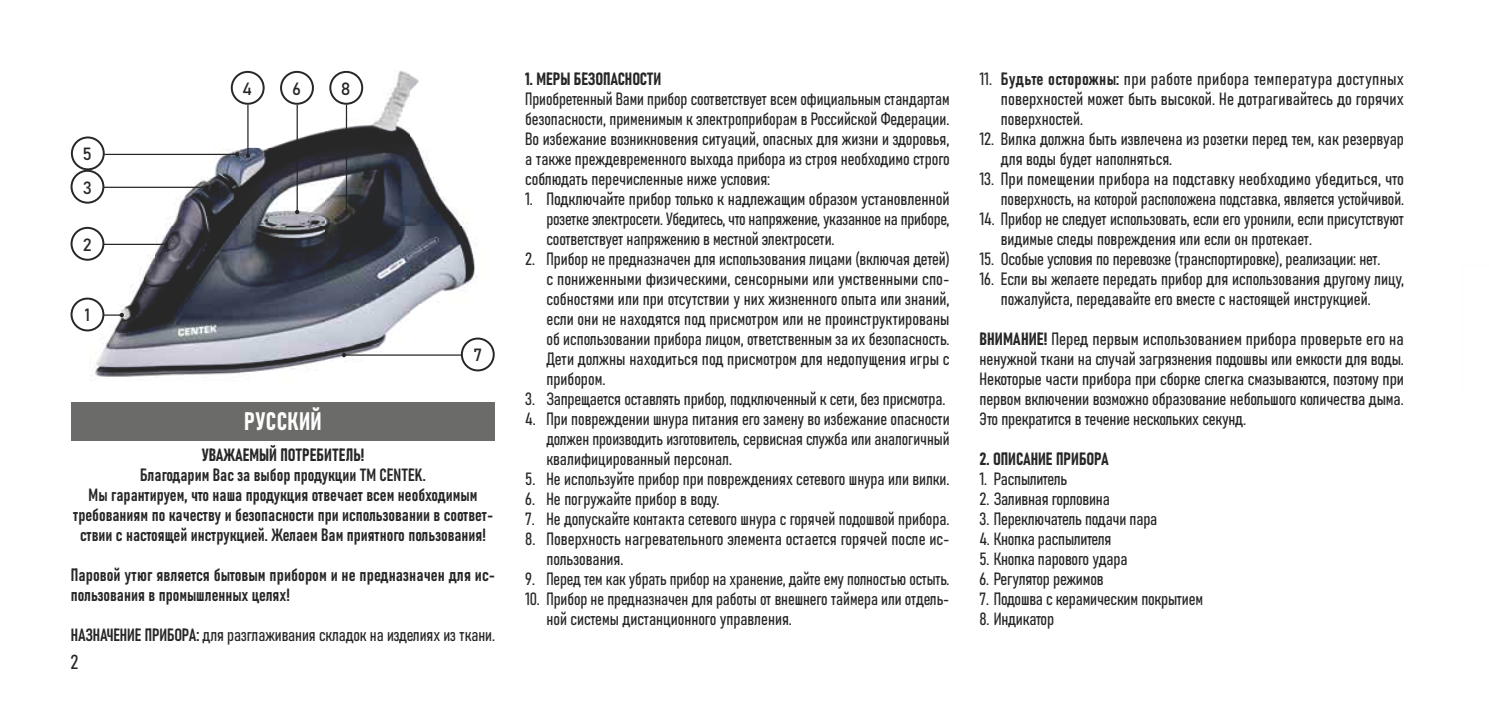
<style>
.page{position:relative;width:1489px;height:709px;background:#fff}
.page>*{position:absolute;margin:0;border:0;box-sizing:border-box;transform-origin:0 0}
.t1{font:25px "Bahnschrift";letter-spacing:.015em;color:#fefefe}
.t2{font:20px "Bahnschrift";color:#272727}
.t3{font:17.5px/20px "Bahnschrift";color:#272727}
.t4{font:17.5px "Bahnschrift";letter-spacing:-.02em;color:#272727}
</style>
<div class="page">
<div style="left:71px;top:402px;width:423px;height:39px;background:#6b6b69"></div>
<img style="left:71px;top:71px;width:424px;height:308px">
<div style="left:71px;top:297px;width:33px;height:34px;border:2px solid #272727;border-radius:50%"></div>
<svg style="left:103px;top:313px;width:21px;height:4px"></svg>
<div style="left:71px;top:227px;width:33px;height:34px;border:2px solid #272727;border-radius:50%"></div>
<hr style="left:103px;top:244px;width:63px;height:1px;background:#272727">
<svg style="left:164px;top:242px;width:4px;height:4px"></svg>
<div style="left:71px;top:170px;width:33px;height:34px;border:2px solid #272727;border-radius:50%"></div>
<hr style="left:103px;top:187px;width:101px;height:1px;background:#272727">
<svg style="left:204px;top:185px;width:4px;height:4px"></svg>
<div style="left:231px;top:71px;width:34px;height:34px;border:2px solid #272727;border-radius:50%"></div>
<hr style="left:247px;top:105px;width:1px;height:51px;background:#272727">
<svg style="left:246px;top:153px;width:4px;height:5px"></svg>
<div style="left:71px;top:136px;width:34px;height:34px;border:2px solid #272727;border-radius:50%"></div>
<hr style="left:104px;top:154px;width:133px;height:1px;background:#272727">
<svg style="left:235px;top:152px;width:4px;height:5px"></svg>
<div style="left:280px;top:71px;width:34px;height:34px;border:2px solid #272727;border-radius:50%"></div>
<hr style="left:296px;top:105px;width:2px;height:107px;background:#272727">
<svg style="left:295px;top:210px;width:4px;height:4px"></svg>
<div style="left:461px;top:337px;width:33px;height:34px;border:2px solid #272727;border-radius:50%"></div>
<hr style="left:344px;top:354px;width:118px;height:2px;background:#272727">
<svg style="left:342px;top:353px;width:4px;height:4px"></svg>
<div style="left:329px;top:71px;width:34px;height:34px;border:2px solid #272727;border-radius:50%"></div>
<hr style="left:346px;top:105px;width:1px;height:107px;background:#272727">
<svg style="left:344px;top:210px;width:4px;height:4px"></svg>
<p class="t3" style="left:83px;top:143px;width:11px">5</p>
<p class="t3" style="left:83px;top:176px;width:11px">3</p>
<p class="t3" style="left:83px;top:233px;width:11px">2</p>
<p class="t3" style="left:85px;top:304px;width:7px">1</p>
<p class="t3" style="left:242px;top:77px;width:11px">4</p>
<p class="t3" style="left:292px;top:77px;width:10px">6</p>
<p class="t3" style="left:341px;top:77px;width:11px">8</p>
<p class="t3" style="left:473px;top:344px;width:10px">7</p>
<h1 class="t1" style="left:244px;top:402px;width:79px">РУССКИЙ</h1>
<p class="t3" style="left:73px;top:444px;width:422px;text-align:center">УВАЖАЕМЫЙ ПОТРЕБИТЕЛЬ!<br>Благодарим Вас за выбор продукции ТМ CENTEK.<br>Мы гарантируем, что наша продукция отвечает всем необходимым требо ваниям по качеству и безопасности при использовании в соответ&shy;ствии с настоящей инструкцией. Желаем Вам приятного пользования!</p>
<p class="t3" style="left:71px;top:564px;width:426px">Паровой утюг является бытовым прибором и не предназначен для ис&shy;пользования в промышленных целях!</p>
<p class="t3" style="left:71px;top:624px;width:425px">НАЗНАЧЕНИЕ ПРИБОРА: для разглаживания складок на изделиях из ткани.</p>
<p class="t2" style="left:71px;top:647px;width:10px">2</p>
<p class="t3" style="left:525px;top:67px;width:426px">1. МЕРЫ БЕЗОПАСНОСТИ<br>Приобретенный Вами прибор соответствует всем официальным стандартам безопасности, применимым к электроприборам в Российской Федерации.<br>Во избежание возникновения ситуаций, опасных для жизни и здоровья, а также преждевременного выхода прибора из строя необходимо строго соблюдать перечисленные ниже условия:</p>
<p class="t3" style="left:546px;top:187px;width:404px;text-align:justify;text-indent:-21px">1. Подключайте прибор только к надлежащим образом установленной розетке электросети. Убедитесь, что напряжение, указанное на приборе, соответствует напряжению в местной электросети.</p>
<p class="t3" style="left:546px;top:247px;width:404px;text-align:justify;text-indent:-21px">2. Прибор не предназначен для использования лицами (включая детей) с пониженными физическими, сенсорными или умственными спо&shy;собностями или при отсутствии у них жизненного опыта или знаний, если они не находятся под присмотром или не проинструктированы об использовании прибора лицом, ответственным за их безопасность.<br>Дети должны находиться под присмотром для недопущения игры с прибором.</p>
<p class="t3" style="left:525px;top:387px;width:421px">3. Запрещается оставлять прибор, подключенный к сети, без присмотра.</p>
<p class="t3" style="left:546px;top:407px;width:404px;text-align:justify;text-indent:-21px">4. При повреждении шнура питания его замену во избежание опасности должен производить изготовитель, сервисная служба или аналогичный квалифицированный персонал.</p>
<p class="t3" style="left:525px;top:467px;width:426px">5. Не используйте прибор при повреждениях сетевого шнура или вилки.</p>
<p class="t3" style="left:525px;top:487px;width:196px">6. Не погружайте прибор в воду.</p>
<p class="t3" style="left:525px;top:507px;width:426px">7. Не допускайте контакта сетевого шнура с горячей подошвой прибора.</p>
<p class="t3" style="left:546px;top:527px;width:404px;text-indent:-21px">8. Поверхность нагревательного элемента остается горячей после ис&shy;пользования.</p>
<p class="t3" style="left:525px;top:567px;width:426px">9. Перед тем как убрать прибор на хранение, дайте ему полностью остыть.</p>
<p class="t3" style="left:546px;top:587px;width:404px;text-indent:-21px">10. Прибор не предназначен для работы от внешнего таймера или отдель&shy;ной системы дистанционного управления.</p>
<p class="t3" style="left:1000px;top:67px;width:404px;text-align:justify;text-indent:-21px">11. Будьте осторожны: при работе прибора температура доступных поверхностей может быть высокой. Не дотрагивайтесь до горячих поверхностей.</p>
<p class="t3" style="left:1000px;top:127px;width:404px;text-indent:-21px">12. Вилка должна быть извлечена из розетки перед тем, как резервуар для воды будет наполняться.</p>
<p class="t3" style="left:979px;top:167px;width:426px;text-align:right">13. При помещении прибора на подставку необходимо убедиться, что поверхность, на которой расположена подставка, является устойчивой.</p>
<p class="t3" style="left:1000px;top:207px;width:404px;text-indent:-21px">14. Прибор не следует использовать, если его уронили, если присутствуют видимые следы повреждения или если он протекает.</p>
<p class="t3" style="left:979px;top:247px;width:402px">15. Особые условия по перевозке (транспортировке), реализации: нет.</p>
<p class="t3" style="left:1000px;top:267px;width:404px;text-indent:-21px">16. Если вы желаете передать прибор для использования другому лицу, пожалуйста, передавайте его вместе с настоящей инструкцией.</p>
<p class="t3" style="left:979px;top:327px;width:426px;text-align:justify">ВНИМАНИЕ! Перед первым использованием прибора проверьте его на ненужной ткани на случай загрязнения подошвы или емкости для воды.<br>Некоторые части прибора при сборке слегка смазываются, поэтому при первом включении возможно образование небольшого количества дыма.<br>Это прекратится в течение нескольких секунд.</p>
<p class="t3" style="left:979px;top:447px;width:131px">2. ОПИСАНИЕ ПРИБОРА</p>
<p class="t4" style="left:979px;top:465px;width:89px">1. Распылитель</p>
<p class="t3" style="left:979px;top:487px;width:132px">2. Заливная горловина</p>
<p class="t3" style="left:979px;top:507px;width:179px">3. Переключатель подачи пара</p>
<p class="t3" style="left:979px;top:527px;width:133px">4. Кнопка распылителя</p>
<p class="t3" style="left:979px;top:547px;width:149px">5. Кнопка парового удара</p>
<p class="t3" style="left:979px;top:567px;width:125px">6. Регулятор режимов</p>
<p class="t3" style="left:979px;top:587px;width:225px">7. Подошва с керамическим покрытием</p>
<p class="t3" style="left:979px;top:607px;width:76px">8. Индикатор</p>
</div>
